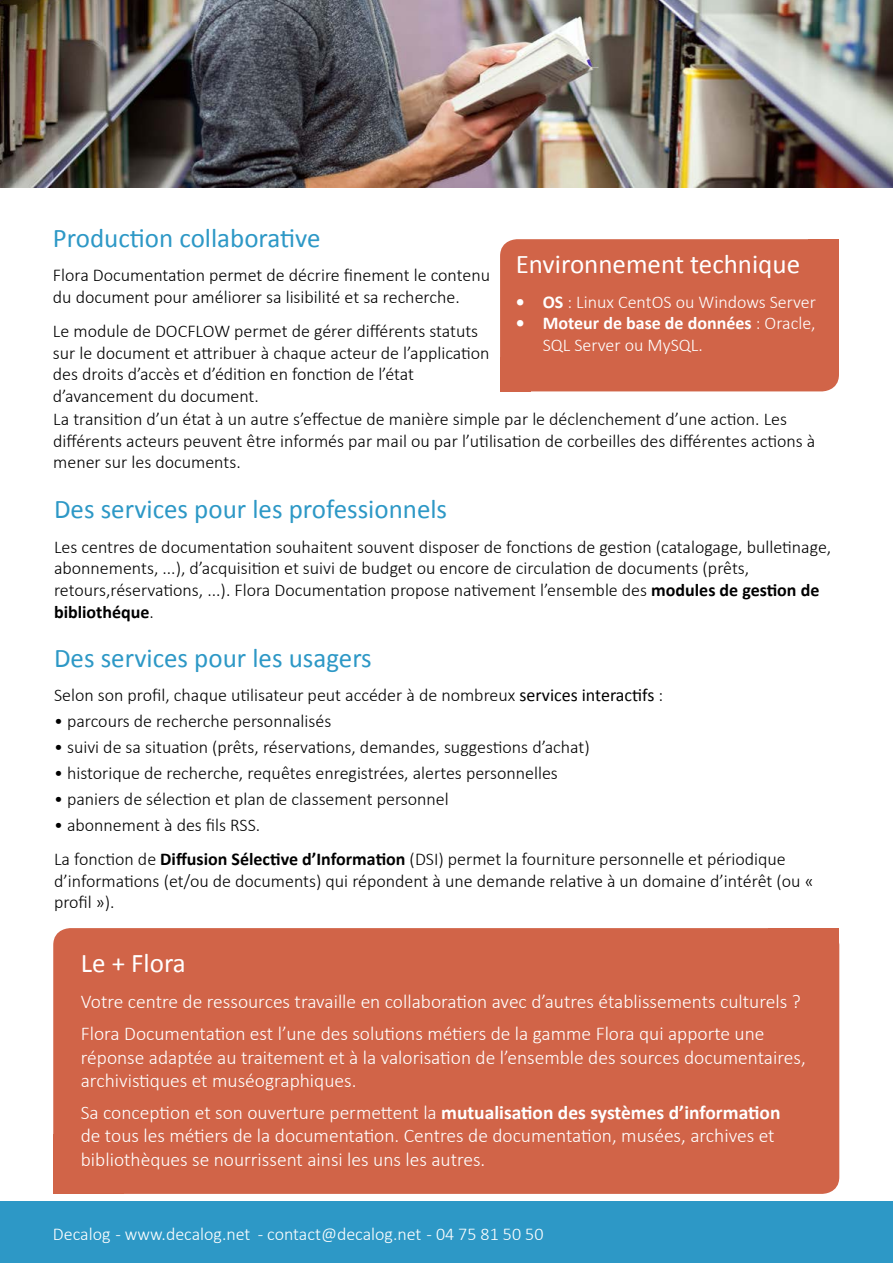
<style>
.page{position:relative;width:893px;height:1263px;background:#fff}
.page>*{position:absolute;margin:0;border:0;box-sizing:border-box;transform-origin:0 0}
.t1{font:27px "Calibri";color:#2d98c6}
.t2{font:27px "Calibri";color:#fff}
.t3{font:300 19.5px/23.4px "Calibri";color:#fff}
.t4{font:300 18px/21.6px "Calibri";color:#000}
.t5{font:300 18px/21.6px "Calibri";color:#fff}
.s1{font-weight:700}
.s2{font-weight:400}
</style>
<div class="page">
<div style="left:0;top:1201px;width:893px;height:62px;background:#2d98c6"></div>
<img style="left:0;top:0;width:893px;height:187px">
<div style="left:53px;top:928px;width:786px;height:266px;background:#d16448;border-radius:17px"></div>
<div style="left:53px;top:1134px;width:71px;height:60px;background:#d16448"></div>
<div style="left:768px;top:928px;width:71px;height:60px;background:#d16448"></div>
<div style="left:500px;top:239px;width:339px;height:152px;background:#d16448;border-radius:17px"></div>
<div style="left:500px;top:357px;width:31px;height:34px;background:#d16448"></div>
<div style="left:808px;top:239px;width:31px;height:34px;background:#d16448"></div>
<h1 class="t1" style="left:53px;top:221px;width:269px">Production collaborative</h1>
<p class="t4" style="left:53px;top:264px;width:439px">Flora Documentation permet de décrire finement le contenu du document pour améliorer sa lisibilité et sa recherche.</p>
<p class="t4" style="left:53px;top:320px;width:438px">Le module de DOCFLOW permet de gérer différents statuts sur le document et attribuer à chaque acteur de l’application des droits d’accès et d’édition en fonction de l’état d’avancement du document.</p>
<h1 class="t2" style="left:516px;top:247px;width:286px">Environnement technique</h1>
<p class="t5" style="left:516px;top:291px;width:302px"><span class="s1">• OS</span> : Linux CentOS ou Windows Server</p>
<p class="t5" style="left:543px;top:312px;width:274px;text-indent:-27px"><span class="s1">• Moteur de base de données</span> : Oracle,<br>SQL Server ou MySQL.</p>
<p class="t4" style="left:53px;top:408px;width:764px">La transition d’un état à un autre s’effectue de manière simple par le déclenchement d’une action. Les différents acteurs peuvent être informés par mail ou par l’utilisation de corbeilles des différentes actions à mener sur les documents.</p>
<h1 class="t1" style="left:54px;top:492px;width:395px">Des services pour les professionnels</h1>
<p class="t4" style="left:54px;top:536px;width:779px">Les centres de documentation souhaitent souvent disposer de fonctions de gestion (catalogage, bulletinage, abonnements, ...), d’acquisition et suivi de budget ou encore de circulation de documents (prêts, retours,réservations, ...). Flora Documentation propose nativement l’ensemble des <span class="s1">modules de gestion de bibliothéque</span>.</p>
<h1 class="t1" style="left:54px;top:641px;width:319px">Des services pour les usagers</h1>
<p class="t4" style="left:54px;top:684px;width:611px">Selon son profil, chaque utilisateur peut accéder à de nombreux <span class="s2">services interactifs</span> :</p>
<p class="t4" style="left:54px;top:710px;width:279px">• parcours de recherche personnalisés</p>
<p class="t4" style="left:54px;top:736px;width:537px">• suivi de sa situation (prêts, réservations, demandes, suggestions d’achat)</p>
<p class="t4" style="left:54px;top:762px;width:505px">• historique de recherche, requêtes enregistrées, alertes personnelles</p>
<p class="t4" style="left:54px;top:788px;width:396px">• paniers de sélection et plan de classement personnel</p>
<p class="t4" style="left:54px;top:807px;width:733px;line-height:34.3px">• abonnement à des fils RSS.<br>La fonction de <span class="s1">Diffusion Sélective d’Information</span> (DSI) permet la fourniture personnelle et périodique</p>
<p class="t4" style="left:54px;top:870px;width:761px">d’informations (et/ou de documents) qui répondent à une demande relative à un domaine d’intérêt (ou « profil »).</p>
<h1 class="t2" style="left:81px;top:946px;width:107px">Le + Flora</h1>
<p class="t3" style="left:81px;top:986px;width:721px;line-height:32px">Votre centre de ressources travaille en collaboration avec d’autres établissements culturels ?<br>Flora Documentation est l’une des solutions métiers de la gamme Flora qui apporte une</p>
<p class="t3" style="left:81px;top:1045px;width:726px">réponse adaptée au traitement et à la valorisation de l’ensemble des sources documentaires, archivistiques et muséographiques.</p>
<p class="t3" style="left:81px;top:1100px;width:701px">Sa conception et son ouverture permettent la <span class="s1">mutualisation des systèmes d’information </span>de tous les métiers de la documentation. Centres de documentation, musées, archives et bibliothèques se nourrissent ainsi les uns les autres.</p>
<p class="t5" style="left:53px;top:1223px;width:492px">Decalog - www.decalog.net - contact@decalog.net - 04 75 81 50 50</p>
</div>
